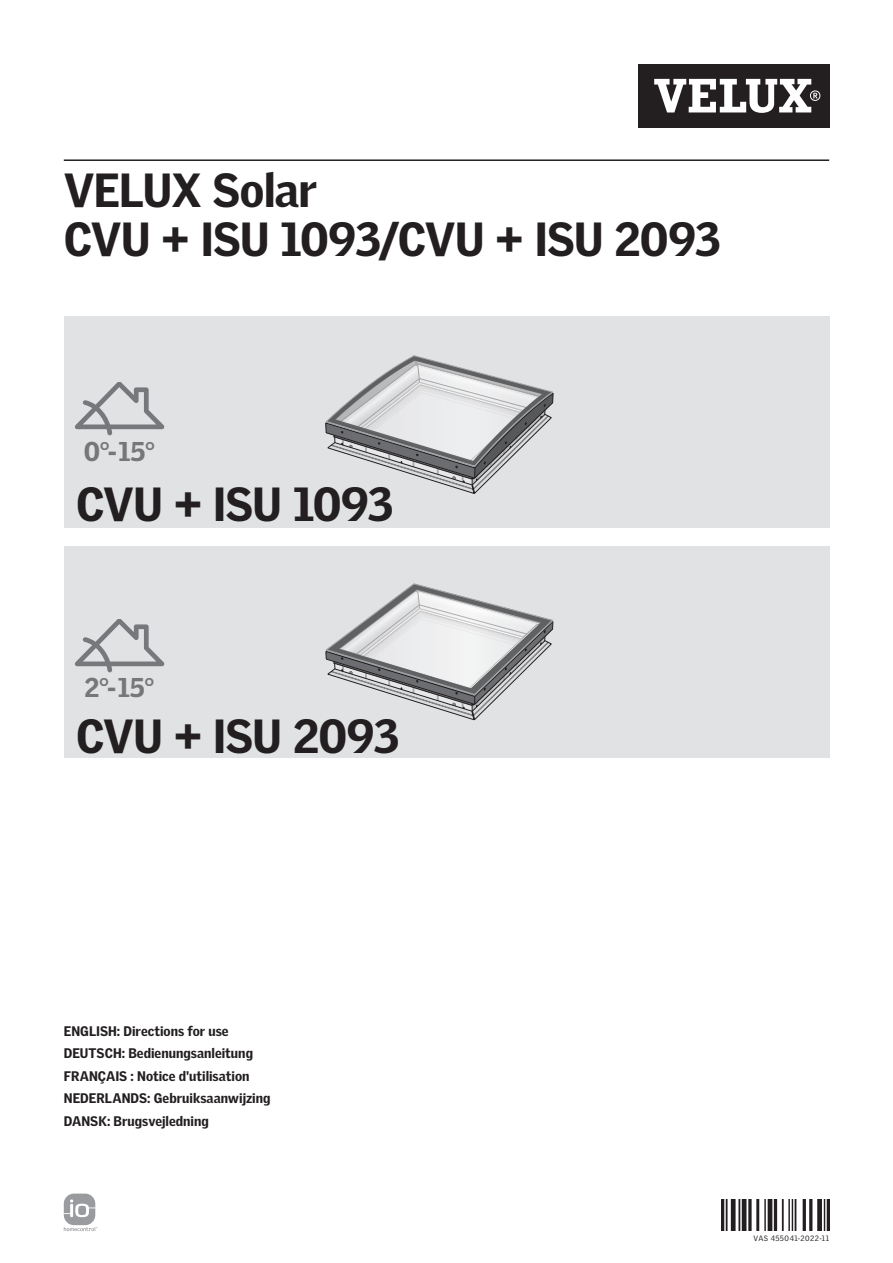
<style>
.page{position:relative;width:893px;height:1263px;background:#fff}
.page>*{position:absolute;margin:0;border:0;box-sizing:border-box;transform-origin:0 0}
.t1{font:900 46.5px/49.5px "Velux Gothic";letter-spacing:-.02em;color:#231f20}
.t2{font:900 26.4px "Velux Gothic";color:#767778}
.t3{font:900 24.45px "Velux Gothic";color:#76787b}
.t4{font:900 13.5px/22.5px "Velux Gothic";color:#231f20}
.t5{font:7.5px "Velux Gothic";letter-spacing:.06em;color:#231f20}
</style>
<div class="page">
<div style="left:64px;top:316px;width:765px;height:212px;background:#e1e2e4"></div>
<svg style="left:325px;top:355px;width:228px;height:139px"></svg>
<div style="left:64px;top:546px;width:765px;height:212px;background:#e1e2e4"></div>
<svg style="left:326px;top:584px;width:227px;height:137px"></svg>
<div style="left:638px;top:64px;width:191px;height:64px;background:#231f20"></div>
<svg style="left:654px;top:79px;width:166px;height:34px"></svg>
<hr style="left:64px;top:159px;width:765px;height:2px;background:#231f20">
<img style="left:722px;top:1199px;width:107px;height:31px">
<svg style="left:64px;top:1193px;width:33px;height:38px"></svg>
<svg style="left:75px;top:619px;width:89px;height:53px"></svg>
<svg style="left:75px;top:382px;width:89px;height:53px"></svg>
<h1 class="t1" style="left:64px;top:162px;width:658px">VELUX Solar<br>CVU + ISU 1093/CVU + ISU 2093</h1>
<h3 class="t3" style="left:80px;top:435px;width:81px">15°-90°</h3>
<h2 class="t2" style="left:84px;top:431px;width:73px">0°-15°</h2>
<h1 class="t1" style="left:76px;top:476px;width:319px">CVU + ISU 1093</h1>
<h3 class="t3" style="left:80px;top:672px;width:81px">15°-90°</h3>
<h2 class="t2" style="left:84px;top:667px;width:72px">2°-15°</h2>
<h1 class="t1" style="left:76px;top:708px;width:324px">CVU + ISU 2093</h1>
<p class="t4" style="left:64px;top:1019px;width:208px">ENGLISH: Directions for use<br>DEUTSCH: Bedienungsanleitung<br>FRANÇAIS : Notice d'utilisation<br>NEDERLANDS: Gebruiksaanwijzing<br>DANSK: Brugsvejledning</p>
<p class="t5" style="left:754px;top:1233px;width:77px">VAS 455041-2022-11</p>
</div>
